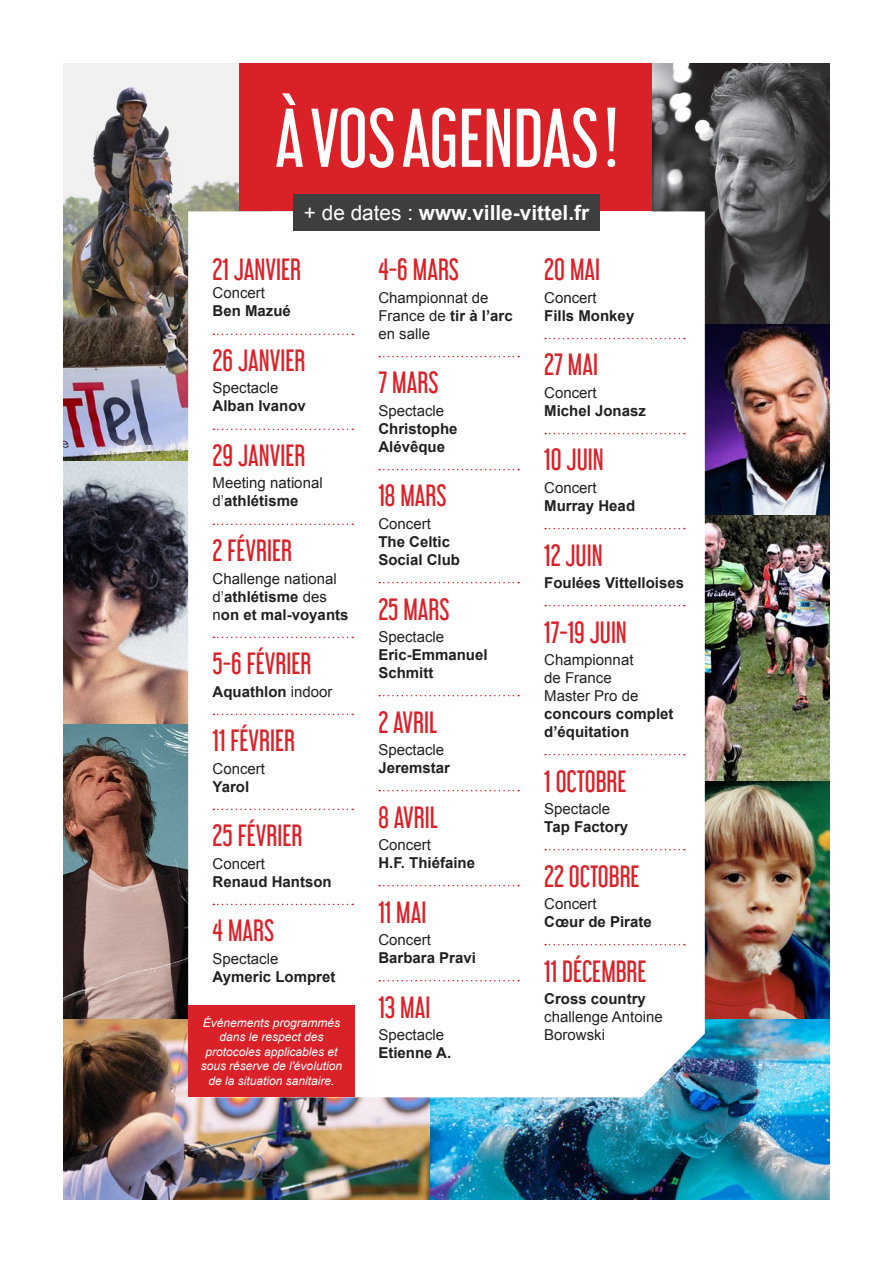
<style>
.page{position:relative;width:893px;height:1263px;background:#fff}
.page>*{position:absolute;margin:0;border:0;box-sizing:border-box;transform-origin:0 0}
.gros_titre{font:74.25px "Libel Suit Rg";letter-spacing:-.005em;color:#fff}
.gros_titre-2{font:27px "Libel Suit Rg";color:#da2128}
.texte{font:700 20.85px "Arial";color:#fff}
.texte-2{font:700 15px/18px "Arial";color:#231f20}
.texte-3{font:15px/18px "Arial";color:#231f20}
.texte-4{font:italic 12px/14.4px "Arial";color:#fff;text-align:center}
.s1{font-weight:400}
.s2{font-weight:700}
</style>
<div class="page">
<img style="left:64px;top:1019px;width:765px;height:180px">
<img style="left:705px;top:324px;width:124px;height:458px">
<img style="left:64px;top:461px;width:124px;height:263px">
<img style="left:64px;top:724px;width:124px;height:295px">
<img style="left:705px;top:782px;width:124px;height:237px">
<img style="left:652px;top:64px;width:177px;height:260px">
<img style="left:64px;top:64px;width:176px;height:397px">
<div style="left:240px;top:64px;width:412px;height:147px;background:#da2128"></div>
<svg style="left:188px;top:211px;width:517px;height:886px"></svg>
<svg style="left:213px;top:334px;width:140px;height:1px"></svg>
<svg style="left:213px;top:429px;width:140px;height:1px"></svg>
<svg style="left:213px;top:524px;width:140px;height:1px"></svg>
<svg style="left:213px;top:637px;width:140px;height:1px"></svg>
<svg style="left:213px;top:714px;width:140px;height:1px"></svg>
<svg style="left:213px;top:809px;width:140px;height:1px"></svg>
<svg style="left:213px;top:904px;width:140px;height:1px"></svg>
<svg style="left:379px;top:356px;width:140px;height:1px"></svg>
<svg style="left:379px;top:469px;width:140px;height:1px"></svg>
<svg style="left:379px;top:582px;width:140px;height:1px"></svg>
<svg style="left:379px;top:695px;width:140px;height:1px"></svg>
<svg style="left:379px;top:790px;width:140px;height:1px"></svg>
<svg style="left:379px;top:885px;width:140px;height:1px"></svg>
<svg style="left:379px;top:980px;width:140px;height:1px"></svg>
<svg style="left:545px;top:338px;width:140px;height:1px"></svg>
<svg style="left:545px;top:433px;width:140px;height:1px"></svg>
<svg style="left:545px;top:528px;width:140px;height:1px"></svg>
<svg style="left:545px;top:605px;width:140px;height:1px"></svg>
<svg style="left:545px;top:754px;width:140px;height:1px"></svg>
<svg style="left:545px;top:849px;width:140px;height:1px"></svg>
<svg style="left:545px;top:944px;width:140px;height:1px"></svg>
<div style="left:188px;top:1005px;width:167px;height:92px;background:#da2128"></div>
<div style="left:293px;top:194px;width:307px;height:37px;background:#3e3e3f"></div>
<p class="gros_titre" style="left:275px;top:77px;width:345px">À VOS AGENDAS!</p>
<p class="texte" style="left:304px;top:199px;width:287px"><span class="s1">+ de dates :</span> www.ville-vittel.fr</p>
<p class="gros_titre-2" style="left:213px;top:248px;width:90px">21 JANVIER</p>
<p class="texte-3" style="left:213px;top:284px;width:54px">Concert</p>
<p class="texte-2" style="left:213px;top:303px;width:80px">Ben Mazué</p>
<p class="gros_titre-2" style="left:213px;top:339px;width:94px">26 JANVIER</p>
<p class="texte-3" style="left:213px;top:379px;width:67px">Spectacle</p>
<p class="texte-2" style="left:213px;top:398px;width:95px">Alban Ivanov</p>
<p class="gros_titre-2" style="left:213px;top:434px;width:94px">29 JANVIER</p>
<p class="texte-3" style="left:213px;top:474px;width:112px">Meeting national d’<span class="s2">athlétisme</span></p>
<p class="gros_titre-2" style="left:213px;top:529px;width:81px">2 FÉVRIER</p>
<p class="texte-2" style="left:213px;top:570px;width:137px"><span class="s1">Challenge national d’</span>athlétisme <span class="s1">des n</span>on et mal-voyants</p>
<p class="gros_titre-2" style="left:213px;top:642px;width:100px">5-6 FÉVRIER</p>
<p class="texte-2" style="left:213px;top:683px;width:122px">Aquathlon <span class="s1">indoor</span></p>
<p class="gros_titre-2" style="left:213px;top:719px;width:84px">11 FÉVRIER</p>
<p class="texte-3" style="left:213px;top:759px;width:54px">Concert</p>
<p class="texte-2" style="left:213px;top:778px;width:38px">Yarol</p>
<p class="gros_titre-2" style="left:213px;top:814px;width:91px">25 FÉVRIER</p>
<p class="texte-3" style="left:213px;top:854px;width:54px">Concert</p>
<p class="texte-2" style="left:213px;top:873px;width:121px">Renaud Hantson</p>
<p class="gros_titre-2" style="left:213px;top:909px;width:63px">4 MARS</p>
<p class="texte-3" style="left:213px;top:949px;width:67px">Spectacle</p>
<p class="texte-2" style="left:213px;top:968px;width:124px">Aymeric Lompret</p>
<p class="texte-4" style="left:201px;top:1016px;width:143px">Événements programmés dans le respect des protocoles applicables et sous réserve de l'évolution de la situation sanitaire.</p>
<p class="gros_titre-2" style="left:378px;top:248px;width:82px">4-6 MARS</p>
<p class="texte-3" style="left:378px;top:289px;width:136px">Championnat de<br>France de <span class="s2">tir à l’arc </span>en salle</p>
<p class="gros_titre-2" style="left:378px;top:361px;width:62px">7 MARS</p>
<p class="texte-2" style="left:378px;top:402px;width:81px"><span class="s1">Spectacle<br></span>Christophe<br>Alévêque</p>
<p class="gros_titre-2" style="left:378px;top:474px;width:70px">18 MARS</p>
<p class="texte-3" style="left:378px;top:515px;width:54px">Concert</p>
<p class="texte-2" style="left:378px;top:533px;width:83px">The Celtic<br>Social Club</p>
<p class="gros_titre-2" style="left:378px;top:587px;width:73px">25 MARS</p>
<p class="texte-3" style="left:378px;top:628px;width:67px">Spectacle</p>
<p class="texte-2" style="left:378px;top:646px;width:111px">Eric-Emmanuel<br>Schmitt</p>
<p class="gros_titre-2" style="left:378px;top:700px;width:60px">2 AVRIL</p>
<p class="texte-3" style="left:378px;top:741px;width:73px">Spectacle<br><span class="s2">Jeremstar</span></p>
<p class="gros_titre-2" style="left:378px;top:795px;width:61px">8 AVRIL</p>
<p class="texte-2" style="left:378px;top:836px;width:98px"><span class="s1">Concert<br></span>H.F. Thiéfaine</p>
<p class="gros_titre-2" style="left:378px;top:890px;width:49px">11 MAI</p>
<p class="texte-2" style="left:378px;top:931px;width:99px"><span class="s1">Concert<br></span>Barbara Pravi</p>
<p class="gros_titre-2" style="left:378px;top:985px;width:53px">13 MAI</p>
<p class="texte-3" style="left:378px;top:1026px;width:67px">Spectacle</p>
<p class="texte-2" style="left:378px;top:1044px;width:74px">Etienne A.</p>
<p class="gros_titre-2" style="left:544px;top:248px;width:57px">20 MAI</p>
<p class="texte-3" style="left:544px;top:289px;width:54px">Concert</p>
<p class="texte-2" style="left:544px;top:307px;width:92px">Fills Monkey</p>
<p class="gros_titre-2" style="left:544px;top:343px;width:55px">27 MAI</p>
<p class="texte-3" style="left:544px;top:384px;width:54px">Concert</p>
<p class="texte-2" style="left:544px;top:402px;width:103px">Michel Jonasz</p>
<p class="gros_titre-2" style="left:544px;top:438px;width:61px">10 JUIN</p>
<p class="texte-3" style="left:544px;top:479px;width:54px">Concert</p>
<p class="texte-2" style="left:544px;top:497px;width:92px">Murray Head</p>
<p class="gros_titre-2" style="left:544px;top:533px;width:60px">12 JUIN</p>
<p class="texte-2" style="left:544px;top:574px;width:141px">Foulées Vittelloises</p>
<p class="gros_titre-2" style="left:544px;top:610px;width:84px">17-19 JUIN</p>
<p class="texte-3" style="left:544px;top:651px;width:96px">Championnat de France<br>Master Pro de</p>
<p class="texte-2" style="left:544px;top:705px;width:131px">concours complet</p>
<p class="texte-2" style="left:544px;top:723px;width:87px">d’équitation</p>
<p class="gros_titre-2" style="left:544px;top:759px;width:84px">1 OCTOBRE</p>
<p class="texte-3" style="left:544px;top:800px;width:67px">Spectacle</p>
<p class="texte-2" style="left:544px;top:818px;width:85px">Tap Factory</p>
<p class="gros_titre-2" style="left:544px;top:854px;width:97px">22 OCTOBRE</p>
<p class="texte-3" style="left:544px;top:895px;width:54px">Concert</p>
<p class="texte-2" style="left:544px;top:913px;width:109px">Cœur de Pirate</p>
<p class="gros_titre-2" style="left:544px;top:949px;width:104px">11 DÉCEMBRE</p>
<p class="texte-3" style="left:544px;top:990px;width:120px"><span class="s2">Cross country </span>challenge Antoine<br>Borowski</p>
</div>
